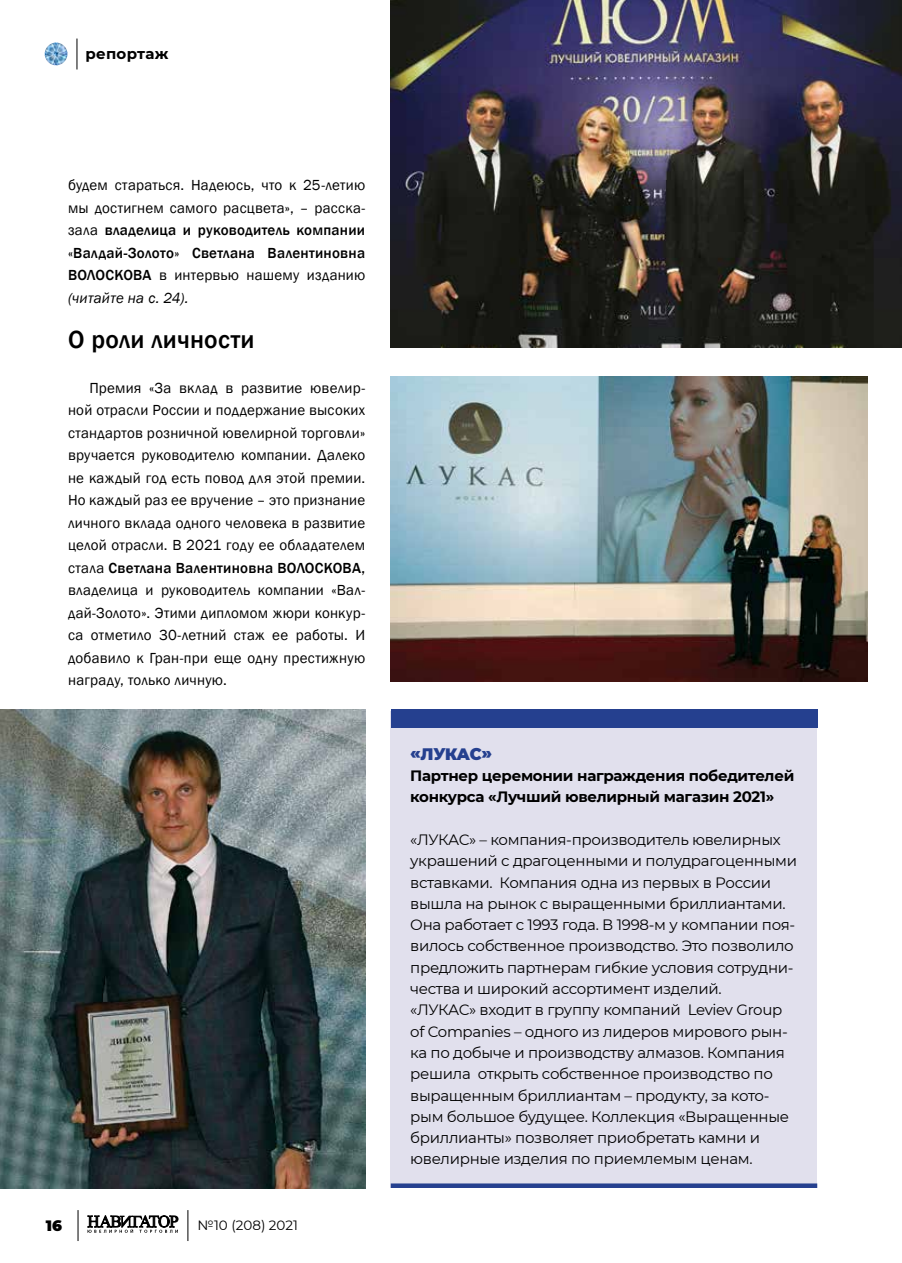
<style>
.page{position:relative;width:902px;height:1263px;background:#fff}
.page>*{position:absolute;margin:0;border:0;box-sizing:border-box;transform-origin:0 0}
.t1{font:500 25.5px "Franklin Gothic";letter-spacing:.01em;color:#000}
.t2{font:900 16.5px "Montserrat";letter-spacing:-.03em;color:#25408f}
.t3{font:15px/22.5px "Franklin Gothic";letter-spacing:.015em;color:#000;text-align:justify}
.t4{font:15px/21.3px "Montserrat";letter-spacing:-.02em;color:#000}
.t5{font:700 15px/21.3px "Montserrat";letter-spacing:-.02em;color:#000}
.t6{font:700 15px "Montserrat";letter-spacing:.02em;color:#000}
.t7{font:900 15px "Montserrat";color:#000}
.t8{font:13.5px "Montserrat";color:#000}
.s1{font-weight:500}
.s2{font-style:italic}
</style>
<div class="page">
<img style="left:45px;top:43px;width:22px;height:22px;border-radius:11px">
<svg style="left:87px;top:1215px;width:91px;height:18px"></svg>
<hr style="left:187px;top:1210px;width:1px;height:31px;background:#000">
<hr style="left:78px;top:1210px;width:1px;height:31px;background:#000">
<hr style="left:77px;top:39px;width:1px;height:30px;background:#000">
<img style="left:0;top:710px;width:365px;height:478px">
<img style="left:390px;top:377px;width:477px;height:304px">
<img style="left:390px;top:0;width:511px;height:348px">
<div style="left:390px;top:712px;width:427px;height:476px;background:#e1e0ed"></div>
<div style="left:391px;top:710px;width:426px;height:18px;background:#25408f"></div>
<div style="left:391px;top:1183px;width:426px;height:5px;background:#25408f"></div>
<p class="t6" style="left:85px;top:43px;width:85px">репортаж</p>
<p class="t3" style="left:68px;top:174px;width:298px">будем стараться. Надеюсь, что к 25-летию мы достигнем самого расцвета», – расска&shy;зала <span class="s1">владелица и руководитель компании «Валдай-Золото» Светлана Валентиновна ВОЛОСКОВА</span> в интервью нашему изданию <span class="s2">(читайте на с. 24).</span></p>
<h1 class="t1" style="left:68px;top:323px;width:188px">О роли личности</h1>
<p class="t3" style="left:68px;top:377px;width:298px;text-indent:21px">Премия «За вклад в развитие ювелир&shy;ной отрасли России и поддержание высоких стандартов розничной ювелирной торговли» вручается руководителю компании. Далеко не каждый год есть повод для этой премии.<br>Но каждый раз ее вручение – это признание личного вклада одного человека в развитие целой отрасли. В 2021 году ее обладателем стала <span class="s1">Светлана Валентиновна ВОЛОСКОВА, </span>владелица и руководитель компании «Вал&shy;дай-Золото». Этими дипломом жюри конкур&shy;са отметило 30-летний стаж ее работы. И добавило к Гран-при еще одну престижную награду, только личную.</p>
<p class="t7" style="left:46px;top:1214px;width:18px">16</p>
<p class="t8" style="left:197px;top:1216px;width:102px">№10 (208) 2021</p>
<p class="t2" style="left:410px;top:741px;width:83px">«ЛУКАС»</p>
<p class="t5" style="left:410px;top:764px;width:385px">Партнер церемонии награждения победителей конкурса «Лучший ювелирный магазин 2021»</p>
<p class="t4" style="left:410px;top:828px;width:388px">«ЛУКАС» – компания-производитель ювелирных украшений с драгоценными и полудрагоценными вставками. Компания одна из первых в России вышла на рынок с выращенными бриллиантами.<br>Она работает с 1993 года. В 1998-м у компании поя&shy;вилось собственное производство. Это позволило предложить партнерам гибкие условия сотрудни&shy;чества и широкий ассортимент изделий.<br>«ЛУКАС» входит в группу компаний Leviev Group of Companies – одного из лидеров мирового рын&shy;ка по добыче и производству алмазов. Компания решила открыть собственное производство по выращенным бриллиантам – продукту, за кото&shy;рым большое будущее. Коллекция «Выращенные бриллианты» позволяет приобретать камни и ювелирные изделия по приемлемым ценам.</p>
</div>
